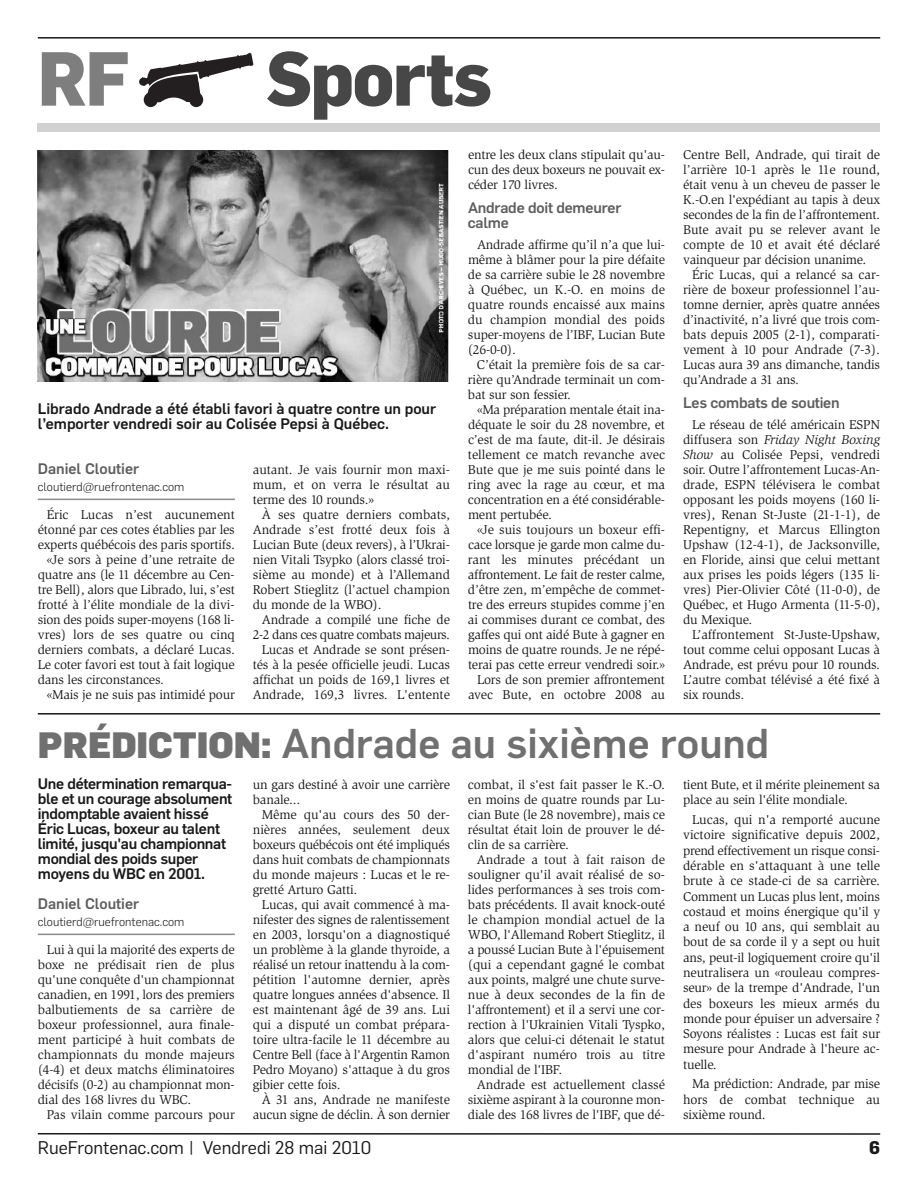
<style>
.page{position:relative;width:918px;height:1188px;background:#fff}
.page>*{position:absolute;margin:0;border:0;box-sizing:border-box;transform-origin:0 0}
.t1{font:800 75px "Flama";letter-spacing:-.02em;color:#474747;scale:.95 1}
.t2{font:800 75px "Flama";color:#7e7e7e;scale:.95 1}
.t3{font:500 40.95px "Flama";color:#707070}
.t4{font:18px "Flama";color:#191919}
.t5{font:700 18px "Flama";color:#191919}
.t6{font:500 15px/15px "Flama";letter-spacing:-.02em;color:#191919}
.t7{font:500 15px/15px "Flama";color:#191919}
.t8{font:500 15px/15px "Flama";letter-spacing:-.015em;color:#5e5e5e}
.t9{font:13.2px/15px "Slimbach Std";letter-spacing:-.015em;color:#191919;text-align:justify}
.t10{font:300 12px "Flama";color:#191919}
.s1{font-style:italic}
.s2{font-weight:900;font-size:36px}
</style>
<div class="page">
<hr style="left:38px;top:499px;width:197px;height:1px;background:#8c8c8c">
<hr style="left:38px;top:934px;width:197px;height:1px;background:#8c8c8c">
<hr style="left:38px;top:1133px;width:842px;height:2px;background:#191919">
<div style="left:189px;top:92px;width:14px;height:15px;background:#231f20;border-radius:50%"></div>
<div style="left:144px;top:92px;width:14px;height:15px;background:#231f20;border-radius:50%"></div>
<svg style="left:139px;top:53px;width:114px;height:49px"></svg>
<hr style="left:38px;top:37px;width:842px;height:2px;background:#191919">
<div style="left:38px;top:123px;width:842px;height:9px;background:#d1d1d1"></div>
<hr style="left:38px;top:713px;width:842px;height:2px;background:#191919">
<img style="left:38px;top:150px;width:410px;height:231px">
<h1 class="t2" style="left:38px;top:44px;width:98px">RF</h1>
<h1 class="t1" style="left:266px;top:44px;width:239px">Sports</h1>
<p class="t7" style="left:38px;top:402px;width:400px">Librado Andrade a été établi favori à quatre contre un pour l’emporter vendredi soir au Colisée Pepsi à Québec.</p>
<p class="t8" style="left:38px;top:462px;width:103px">Daniel Cloutier</p>
<p class="t10" style="left:38px;top:481px;width:148px">cloutierd@ruefrontenac.com</p>
<p class="t9" style="left:47px;top:508px;width:190px">Éric Lucas n’est aucunement</p>
<p class="t9" style="left:38px;top:523px;width:199px">étonné par ces cotes établies par les</p>
<p class="t9" style="left:38px;top:538px;width:199px">experts québécois des paris sportifs.</p>
<p class="t9" style="left:47px;top:553px;width:190px">«Je sors à peine d’une retraite de</p>
<p class="t9" style="left:38px;top:568px;width:198px">quatre ans (le 11 décembre au Cen-</p>
<p class="t9" style="left:38px;top:583px;width:199px">tre Bell), alors que Librado, lui, s’est</p>
<p class="t9" style="left:38px;top:598px;width:198px">frotté à l’élite mondiale de la divi-</p>
<p class="t9" style="left:38px;top:613px;width:198px">sion des poids super-moyens (168 li-</p>
<p class="t9" style="left:38px;top:628px;width:199px">vres) lors de ses quatre ou cinq</p>
<p class="t9" style="left:38px;top:643px;width:199px">derniers combats, a déclaré Lucas.</p>
<p class="t9" style="left:38px;top:658px;width:199px">Le coter favori est tout à fait logique</p>
<p class="t9" style="left:38px;top:673px;width:128px">dans les circonstances.</p>
<p class="t9" style="left:47px;top:688px;width:190px">«Mais je ne suis pas intimidé pour</p>
<p class="t9" style="left:253px;top:463px;width:199px">autant. Je vais fournir mon maxi&shy;mum, et on verra le résultat au terme des 10 rounds.»</p>
<p class="t9" style="left:253px;top:508px;width:199px;text-indent:9px">À ses quatre derniers combats, Andrade s’est frotté deux fois à Lucian Bute (deux revers), à l’Ukrai&shy;nien Vitali Tsypko (alors classé troi&shy;sième au monde) et à l’Allemand Robert Stieglitz (l’actuel champion du monde de la WBO).</p>
<p class="t9" style="left:253px;top:613px;width:199px;text-align:right">Andrade a compilé une fiche de 2-2 dans ces quatre combats majeurs.<br>Lucas et Andrade se sont présen&shy;tés à la pesée officielle jeudi. Lucas affichat un poids de 169,1 livres et Andrade, 169,3 livres. L'entente</p>
<p class="t9" style="left:468px;top:148px;width:198px">entre les deux clans stipulait qu'au&shy;cun des deux boxeurs ne pouvait ex&shy;céder 170 livres.</p>
<p class="t8" style="left:468px;top:201px;width:155px">Andrade doit demeurer calme</p>
<p class="t9" style="left:468px;top:238px;width:199px;text-indent:9px">Andrade affirme qu’il n’a que lui&shy;même à blâmer pour la pire défaite de sa carrière subie le 28 novembre à Québec, un K.-O. en moins de quatre rounds encaissé aux mains du champion mondial des poids super-moyens de l’IBF, Lucian Bute (26-0-0).</p>
<p class="t9" style="left:468px;top:358px;width:198px;text-indent:9px">C’était la première fois de sa car&shy;rière qu’Andrade terminait un com&shy;bat sur son fessier.</p>
<p class="t9" style="left:468px;top:403px;width:199px;text-indent:9px">«Ma préparation mentale était ina&shy;déquate le soir du 28 novembre, et c’est de ma faute, dit-il. Je désirais tellement ce match revanche avec Bute que je me suis pointé dans le ring avec la rage au cœur, et ma concentration en a été considérable&shy;ment pertubée.</p>
<p class="t9" style="left:468px;top:523px;width:199px;text-align:right">«Je suis toujours un boxeur effi&shy;cace lorsque je garde mon calme du&shy;rant les minutes précédant un affrontement. Le fait de rester calme, d’être zen, m’empêche de commet&shy;tre des erreurs stupides comme j’en ai commises durant ce combat, des gaffes qui ont aidé Bute à gagner en moins de quatre rounds. Je ne répé&shy;terai pas cette erreur vendredi soir.» Lors de son premier affrontement avec Bute, en octobre 2008 au</p>
<p class="t9" style="left:683px;top:148px;width:199px">Centre Bell, Andrade, qui tirait de l’arrière 10-1 après le 11e round, était venu à un cheveu de passer le K.-O.en l'expédiant au tapis à deux secondes de la fin de l’affrontement.<br>Bute avait pu se relever avant le compte de 10 et avait été déclaré vainqueur par décision unanime.</p>
<p class="t9" style="left:683px;top:268px;width:199px;text-indent:9px">Éric Lucas, qui a relancé sa car&shy;rière de boxeur professionnel l’au&shy;tomne dernier, après quatre années d’inactivité, n’a livré que trois com&shy;bats depuis 2005 (2-1), comparati&shy;vement à 10 pour Andrade (7-3).<br>Lucas aura 39 ans dimanche, tandis qu’Andrade a 31 ans.</p>
<p class="t8" style="left:683px;top:396px;width:158px">Les combats de soutien</p>
<p class="t9" style="left:683px;top:418px;width:199px;text-indent:9px">Le réseau de télé américain ESPN diffusera son <span class="s1">Friday Night Boxing Show</span> au Colisée Pepsi, vendredi soir. Outre l’affrontement Lucas-An&shy;drade, ESPN télévisera le combat opposant les poids moyens (160 li&shy;vres), Renan St-Juste (21-1-1), de Repentigny, et Marcus Ellington Upshaw (12-4-1), de Jacksonville, en Floride, ainsi que celui mettant aux prises les poids légers (135 li&shy;vres) Pier-Olivier Côté (11-0-0), de Québec, et Hugo Armenta (11-5-0), du Mexique.</p>
<p class="t9" style="left:683px;top:628px;width:199px;text-indent:9px">L’affrontement St-Juste-Upshaw, tout comme celui opposant Lucas à Andrade, est prévu pour 10 rounds.<br>L’autre combat télévisé a été fixé à six rounds.</p>
<h2 class="t3" style="left:38px;top:724px;width:733px"><span class="s2">PRÉDICTION:</span> Andrade au sixième round</h2>
<p class="t6" style="left:38px;top:777px;width:196px">Une détermination remarqua&shy;ble et un courage absolument indomptable avaient hissé<br>Éric Lucas, boxeur au talent limité, jusqu'au championnat mondial des poids super moyens du WBC en 2001.</p>
<p class="t8" style="left:38px;top:897px;width:103px">Daniel Cloutier</p>
<p class="t10" style="left:38px;top:916px;width:148px">cloutierd@ruefrontenac.com</p>
<p class="t9" style="left:38px;top:943px;width:199px;text-indent:9px">Lui à qui la majorité des experts de boxe ne prédisait rien de plus qu'une conquête d'un championnat canadien, en 1991, lors des premiers balbutiements de sa carrière de boxeur professionnel, aura finale&shy;ment participé à huit combats de championnats du monde majeurs (4-4) et deux matchs éliminatoires décisifs (0-2) au championnat mon&shy;dial des 168 livres du WBC.</p>
<p class="t9" style="left:47px;top:1108px;width:190px">Pas vilain comme parcours pour</p>
<p class="t9" style="left:253px;top:778px;width:199px">un gars destiné à avoir une carrière banale...</p>
<p class="t9" style="left:253px;top:808px;width:199px;text-indent:9px">Même qu'au cours des 50 der&shy;nières années, seulement deux boxeurs québécois ont été impliqués dans huit combats de championnats du monde majeurs : Lucas et le re&shy;gretté Arturo Gatti.</p>
<p class="t9" style="left:253px;top:898px;width:199px;text-indent:9px">Lucas, qui avait commencé à ma&shy;nifester des signes de ralentissement en 2003, lorsqu'on a diagnostiqué un problème à la glande thyroide, a réalisé un retour inattendu à la com&shy;pétition l'automne dernier, après quatre longues années d'absence. Il est maintenant âgé de 39 ans. Lui qui a disputé un combat prépara&shy;toire ultra-facile le 11 décembre au Centre Bell (face à l'Argentin Ramon Pedro Moyano) s'attaque à du gros gibier cette fois.</p>
<p class="t9" style="left:253px;top:1093px;width:199px;text-align:right">À 31 ans, Andrade ne manifeste aucun signe de déclin. À son dernier</p>
<p class="t9" style="left:468px;top:778px;width:199px">combat, il s'est fait passer le K.-O. en moins de quatre rounds par Lu&shy;cian Bute (le 28 novembre), mais ce résultat était loin de prouver le dé&shy;clin de sa carrière.</p>
<p class="t9" style="left:468px;top:853px;width:199px;text-indent:9px">Andrade a tout à fait raison de souligner qu'il avait réalisé de so&shy;lides performances à ses trois com&shy;bats précédents. Il avait knock-outé le champion mondial actuel de la WBO, l'Allemand Robert Stieglitz, il a poussé Lucian Bute à l'épuisement (qui a cependant gagné le combat aux points, malgré une chute surve&shy;nue à deux secondes de la fin de l'affrontement) et il a servi une cor&shy;rection à l'Ukrainien Vitali Tyspko, alors que celui-ci détenait le statut d'aspirant numéro trois au titre mondial de l'IBF.</p>
<p class="t9" style="left:468px;top:1078px;width:199px;text-indent:9px">Andrade est actuellement classé sixième aspirant à la couronne mon&shy;diale des 168 livres de l'IBF, que dé-</p>
<p class="t9" style="left:683px;top:778px;width:199px">tient Bute, et il mérite pleinement sa place au sein l'élite mondiale.</p>
<p class="t9" style="left:683px;top:813px;width:199px;text-indent:9px">Lucas, qui n'a remporté aucune victoire significative depuis 2002, prend effectivement un risque consi&shy;dérable en s'attaquant à une telle brute à ce stade-ci de sa carrière.<br>Comment un Lucas plus lent, moins costaud et moins énergique qu'il y a neuf ou 10 ans, qui semblait au bout de sa corde il y a sept ou huit ans, peut-il logiquement croire qu'il neutralisera un «rouleau compres&shy;seur» de la trempe d'Andrade, l'un des boxeurs les mieux armés du monde pour épuiser un adversaire ?<br>Soyons réalistes : Lucas est fait sur mesure pour Andrade à l'heure ac&shy;tuelle.</p>
<p class="t9" style="left:683px;top:1077px;width:199px;text-indent:9px">Ma prédiction: Andrade, par mise hors de combat technique au sixième round.</p>
<h3 class="t4" style="left:38px;top:1139px;width:335px">RueFrontenac.com | Vendredi 28 mai 2010</h3>
<h3 class="t5" style="left:869px;top:1140px;width:12px">6</h3>
</div>
